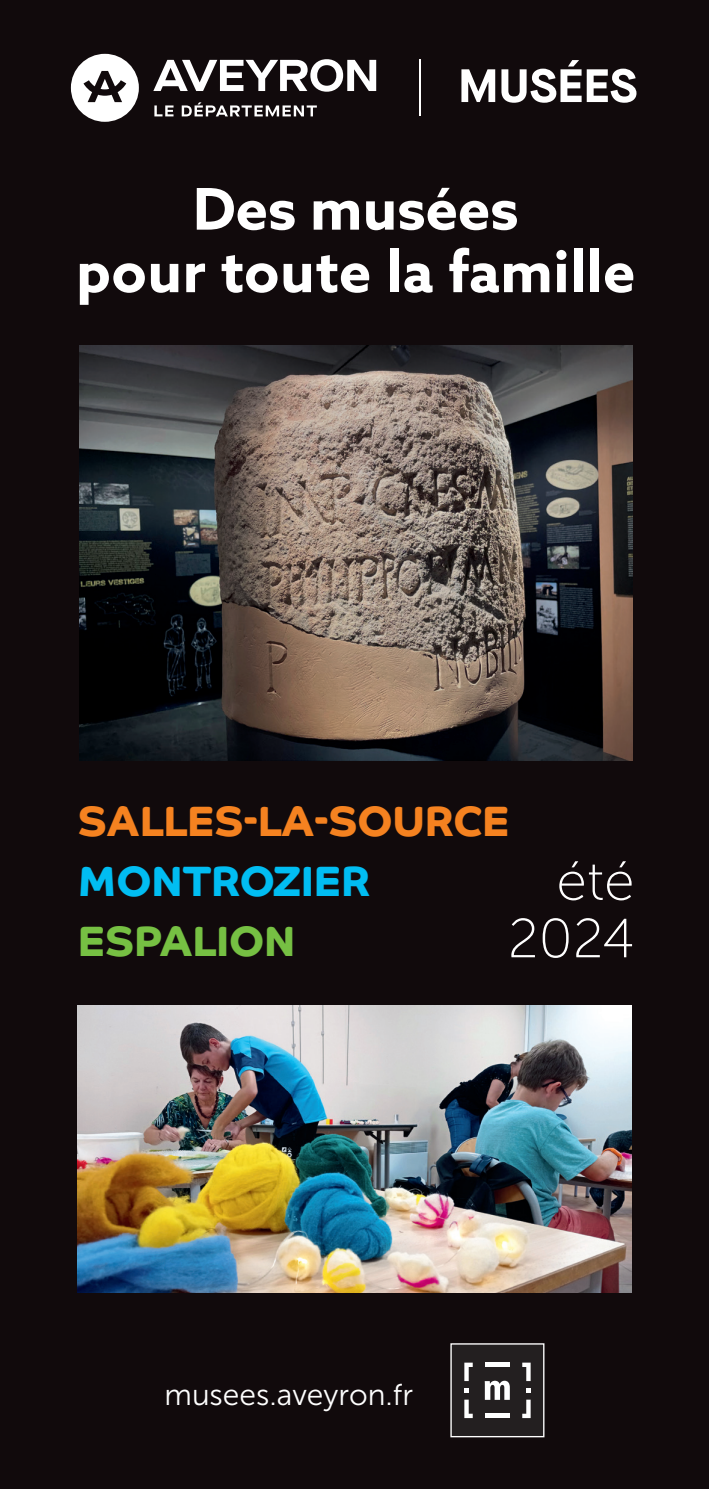
<style>
.page{position:relative;width:709px;height:1489px;background:#fff}
.page>*{position:absolute;margin:0;border:0;box-sizing:border-box;transform-origin:0 0}
.t1{font:700 57.5px/62.5px "Azo Sans";letter-spacing:.01em;color:#fff;text-align:center}
.t2{font:55px/57.5px "Museo Sans 100";color:#fff;text-align:right}
.t3{font:700 42.5px "Co Headline";color:#f58220}
.t4{font:700 42.5px "Co Headline";color:#01bdf2}
.t5{font:700 42.5px "Co Headline";color:#76c043}
.t6{font:30px "Museo Sans 300";color:#fff}
</style>
<div class="page">
<div style="left:0;top:0;width:709px;height:1488px;background:#110a0c"></div>
<div style="left:451px;top:1343px;width:93px;height:93px;background:#231f20"></div>
<div style="left:450px;top:1343px;width:94px;height:94px;border:1px solid #fff"></div>
<svg style="left:485px;top:1380px;width:25px;height:19px"></svg>
<hr style="left:485px;top:1362px;width:25px;height:4px;background:#fff">
<hr style="left:485px;top:1413px;width:25px;height:4px;background:#fff">
<svg style="left:522px;top:1362px;width:8px;height:18px"></svg>
<svg style="left:464px;top:1399px;width:9px;height:18px"></svg>
<svg style="left:526px;top:1388px;width:4px;height:4px"></svg>
<svg style="left:464px;top:1388px;width:5px;height:4px"></svg>
<svg style="left:522px;top:1399px;width:8px;height:18px"></svg>
<svg style="left:464px;top:1362px;width:9px;height:18px"></svg>
<svg style="left:461px;top:69px;width:34px;height:33px"></svg>
<svg style="left:501px;top:60px;width:135px;height:43px"></svg>
<svg style="left:71px;top:54px;width:68px;height:68px"></svg>
<svg style="left:154px;top:105px;width:19px;height:11px"></svg>
<svg style="left:182px;top:102px;width:135px;height:14px"></svg>
<svg style="left:153px;top:59px;width:223px;height:33px"></svg>
<hr style="left:419px;top:59px;width:1px;height:57px;background:#fff">
<img style="left:78px;top:1005px;width:553px;height:286px">
<img style="left:79px;top:345px;width:553px;height:415px">
<p class="t1" style="left:76px;top:177px;width:560px">Des musées<br>pour toute la famille</p>
<p class="t3" style="left:78px;top:796px;width:433px">SALLES-LA-SOURCE</p>
<p class="t4" style="left:78px;top:856px;width:294px">MONTROZIER</p>
<p class="t5" style="left:78px;top:916px;width:219px">ESPALION</p>
<p class="t2" style="left:508px;top:852px;width:128px">été<br>2024</p>
<p class="t6" style="left:164px;top:1378px;width:250px">musees.aveyron.fr</p>
</div>
